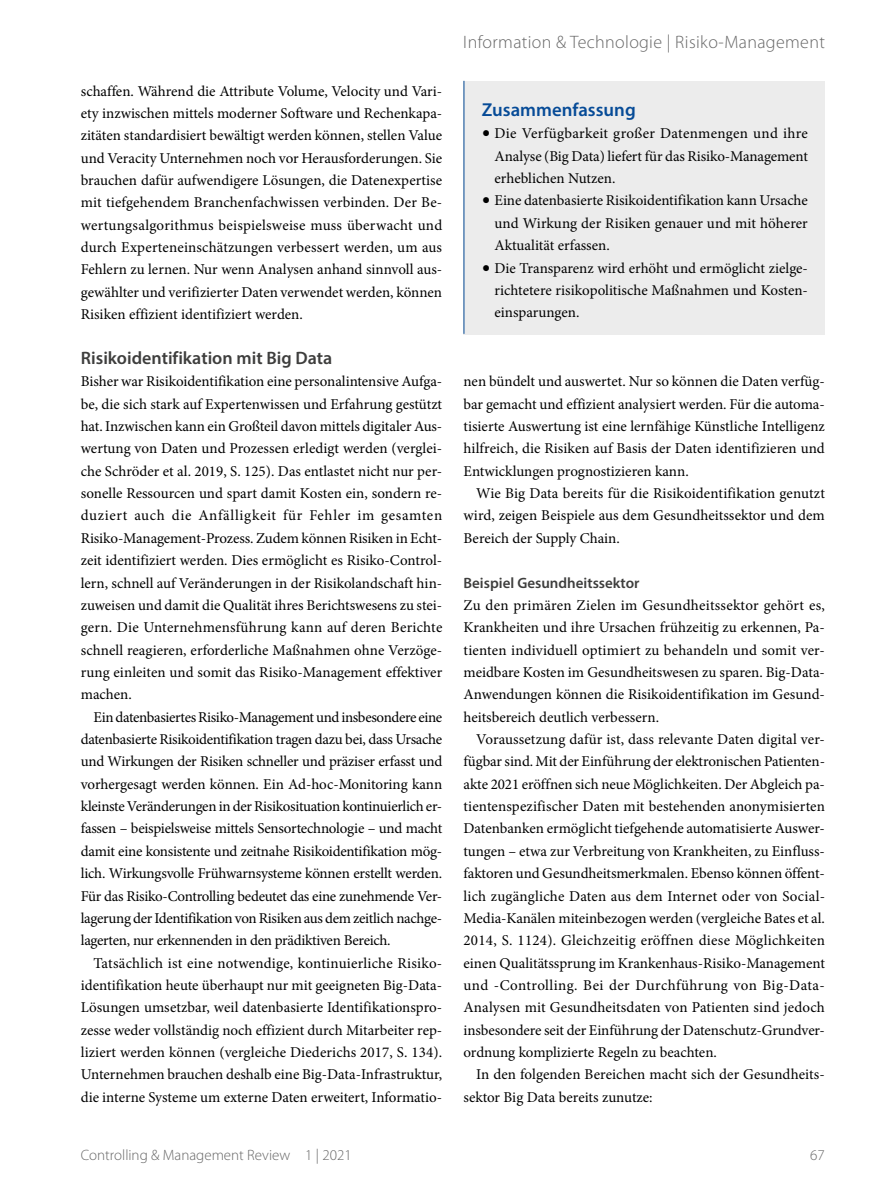
<style>
.page{position:relative;width:893px;height:1187px;background:#fff}
.page>*{position:absolute;margin:0;border:0;box-sizing:border-box;transform-origin:0 0}
.Title_x{font:600 18.75px "Myriad Pro";color:#064b97}
.t1{font:300 18px "Myriad Pro";letter-spacing:.02em;color:#676767}
.SectionHeading_1_x{font:600 18px "Myriad Pro";color:#3e3e3d}
.Para_Indent{font:15px/22.4px "Minion Pro";color:#000;text-align:justify}
.Para_x{font:15px/22.4px "Minion Pro";color:#000;text-align:justify}
.t2{font:300 15px "Myriad Pro";color:#676767}
.SectionHeading_2_x{font:600 15px "Myriad Pro";color:#3e3e3d}
.s1{font-size:22.5px}
</style>
<div class="page">
<div style="left:463px;top:81px;width:362px;height:253px;background:#ececec"></div>
<hr style="left:463px;top:81px;width:1px;height:253px;background:#064b97">
<p class="Para_Indent" style="left:81px;top:80px;width:363px">schaffen. Während die Attribute Volume, Velocity und Vari&shy;ety inzwischen mittels moderner Software und Rechenkapa&shy;zitäten standardisiert bewältigt werden können, stellen Value und Veracity Unternehmen noch vor Herausforderungen. Sie brauchen dafür aufwendigere Lösungen, die Datenexpertise mit tiefgehendem Branchenfachwissen verbinden. Der Be&shy;wertungsalgorithmus beispielsweise muss überwacht und durch Experteneinschätzungen verbessert werden, um aus Fehlern zu lernen. Nur wenn Analysen anhand sinnvoll aus&shy;gewählter und verifizierter Daten verwendet werden, können Risiken effizient identifiziert werden.</p>
<p class="SectionHeading_1_x" style="left:81px;top:346px;width:253px">Risikoidentifikation mit Big Data</p>
<p class="Para_x" style="left:81px;top:370px;width:363px">Bisher war Risikoidentifikation eine personalintensive Aufga&shy;be, die sich stark auf Expertenwissen und Erfahrung gestützt hat. Inzwischen kann ein Großteil davon mittels digitaler Aus&shy;wertung von Daten und Prozessen erledigt werden (verglei&shy;che Schröder et al. 2019, S. 125). Das entlastet nicht nur per&shy;sonelle Ressourcen und spart damit Kosten ein, sondern re&shy;duziert auch die Anfälligkeit für Fehler im gesamten Risiko-Management-Prozess. Zudem können Risiken in Echt&shy;zeit identifiziert werden. Dies ermöglicht es Risiko-Control&shy;lern, schnell auf Veränderungen in der Risikolandschaft hin&shy;zuweisen und damit die Qualität ihres Berichtswesens zu stei&shy;gern. Die Unternehmensführung kann auf deren Berichte schnell reagieren, erforderliche Maßnahmen ohne Verzöge&shy;rung einleiten und somit das Risiko-Management effektiver machen.</p>
<p class="Para_Indent" style="left:81px;top:705px;width:363px;text-indent:13px">Ein datenbasiertes Risiko-Management und insbesondere eine datenbasierte Risikoidentifikation tragen dazu bei, dass Ursache und Wirkungen der Risiken schneller und präziser erfasst und vorhergesagt werden können. Ein Ad-hoc-Monitoring kann kleinste Veränderungen in der Risikosituation kontinuierlich er&shy;fassen – beispielsweise mittels Sensortechnologie – und macht damit eine konsistente und zeitnahe Risikoidentifikation mög&shy;lich. Wirkungsvolle Frühwarnsysteme können erstellt werden.<br>Für das Risiko-Controlling bedeutet das eine zunehmende Ver&shy;lagerung der Identifikation von Risiken aus dem zeitlich nachge&shy;lagerten, nur erkennenden in den prädiktiven Bereich.</p>
<p class="Para_Indent" style="left:81px;top:951px;width:363px;text-indent:13px">Tatsächlich ist eine notwendige, kontinuierliche Risiko&shy;identifikation heute überhaupt nur mit geeigneten Big-Data-Lösungen umsetzbar, weil datenbasierte Identifikationspro&shy;zesse weder vollständig noch effizient durch Mitarbeiter rep&shy;liziert werden können (vergleiche Diederichs 2017, S. 134).<br>Unternehmen brauchen deshalb eine Big-Data-Infrastruktur, die interne Systeme um externe Daten erweitert, Informatio-</p>
<p class="t1" style="left:463px;top:32px;width:363px">Information &amp; Technologie | Risiko-Management</p>
<p class="Title_x" style="left:482px;top:98px;width:155px">Zusammenfassung</p>
<p class="Para_Indent" style="left:495px;top:122px;width:315px;text-indent:-13px"><span class="s1">•</span> Die Verfügbarkeit großer Datenmengen und ihre Analyse (Big Data) liefert für das Risiko-Management erheblichen Nutzen.</p>
<p class="Para_Indent" style="left:495px;top:189px;width:315px;text-indent:-13px"><span class="s1">•</span> Eine datenbasierte Risikoidentifikation kann Ursache und Wirkung der Risiken genauer und mit höherer Aktualität erfassen.</p>
<p class="Para_Indent" style="left:495px;top:256px;width:315px;text-indent:-13px"><span class="s1">•</span> Die Transparenz wird erhöht und ermöglicht zielge&shy;richtetere risikopolitische Maßnahmen und Kosten&shy;einsparungen.</p>
<p class="Para_Indent" style="left:463px;top:370px;width:363px">nen bündelt und auswertet. Nur so können die Daten verfüg&shy;bar gemacht und effizient analysiert werden. Für die automa&shy;tisierte Auswertung ist eine lernfähige Künstliche Intelligenz hilfreich, die Risiken auf Basis der Daten identifizieren und Entwicklungen prognostizieren kann.</p>
<p class="Para_Indent" style="left:463px;top:482px;width:363px;text-indent:13px">Wie Big Data bereits für die Risikoidentifikation genutzt wird, zeigen Beispiele aus dem Gesundheitssektor und dem Bereich der Supply Chain.</p>
<p class="SectionHeading_2_x" style="left:463px;top:573px;width:178px">Beispiel Gesundheitssektor</p>
<p class="Para_x" style="left:463px;top:594px;width:363px">Zu den primären Zielen im Gesundheitssektor gehört es, Krankheiten und ihre Ursachen frühzeitig zu erkennen, Pa&shy;tienten individuell optimiert zu behandeln und somit ver&shy;meidbare Kosten im Gesundheitswesen zu sparen. Big-Data-Anwendungen können die Risikoidentifikation im Gesund&shy;heitsbereich deutlich verbessern.</p>
<p class="Para_Indent" style="left:463px;top:728px;width:363px;text-indent:13px">Voraussetzung dafür ist, dass relevante Daten digital ver&shy;fügbar sind. Mit der Einführung der elektronischen Patienten&shy;akte 2021 eröffnen sich neue Möglichkeiten. Der Abgleich pa&shy;tientenspezifischer Daten mit bestehenden anonymisierten Datenbanken ermöglicht tiefgehende automatisierte Auswer&shy;tungen – etwa zur Verbreitung von Krankheiten, zu Einfluss&shy;faktoren und Gesundheitsmerkmalen. Ebenso können öffent&shy;lich zugängliche Daten aus dem Internet oder von Social-Media-Kanälen miteinbezogen werden (vergleiche Bates et al.<br>2014, S. 1124). Gleichzeitig eröffnen diese Möglichkeiten einen Qualitätssprung im Krankenhaus-Risiko-Management und -Controlling. Bei der Durchführung von Big-Data-Analysen mit Gesundheitsdaten von Patienten sind jedoch insbesondere seit der Einführung der Datenschutz-Grundver&shy;ordnung komplizierte Regeln zu beachten.</p>
<p class="Para_Indent" style="left:463px;top:1063px;width:363px;text-indent:13px">In den folgenden Bereichen macht sich der Gesundheits&shy;sektor Big Data bereits zunutze:</p>
<p class="t2" style="left:81px;top:1146px;width:272px">Controlling &amp; Management Review 1 | 2021</p>
<p class="t2" style="left:810px;top:1146px;width:16px">67</p>
</div>
